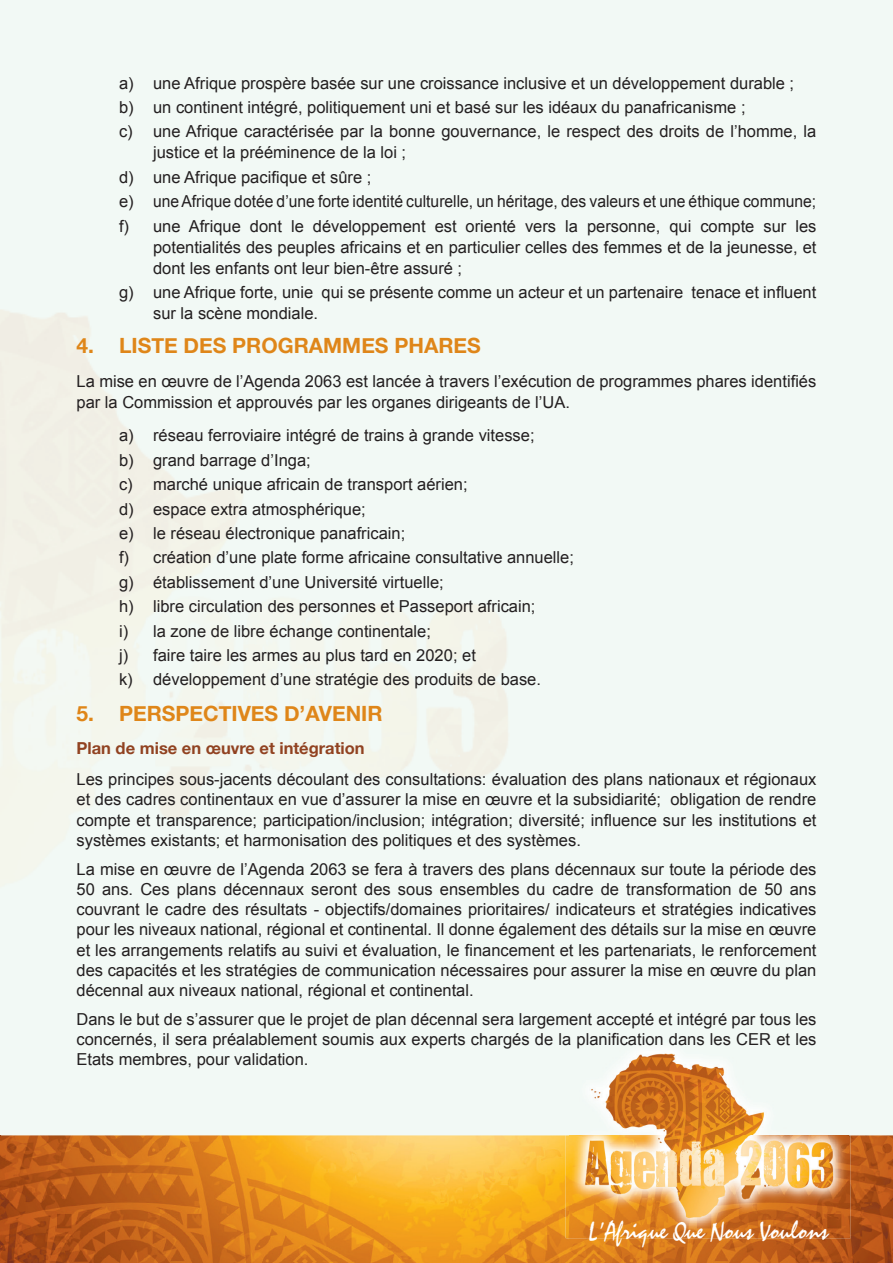
<style>
.page{position:relative;width:893px;height:1263px;background:#f2f9f5}
.page>*{position:absolute;margin:0;border:0;box-sizing:border-box;transform-origin:0 0}
.t1{font:26.4px "Staccato 222 BT";color:#fff;scale:.93 1}
.t2{font:700 21px "Helvetica Neue";color:#df8619}
.t3{font:16.5px/24.5px "Arial";color:#231f20}
.t4{font:700 16.5px "Helvetica Neue";color:#914221}
</style>
<div class="page">
<img style="left:0;top:1135px;width:893px;height:128px">
<img style="left:566px;top:1135px;width:285px;height:103px">
<img style="left:570px;top:1052px;width:279px;height:181px">
<p class="t3" style="left:119px;top:71px;width:699px">a) une Afrique prospère basée sur une croissance inclusive et un développement durable ;<br>b) un continent intégré, politiquement uni et basé sur les idéaux du panafricanisme ;<br>c) une Afrique caractérisée par la bonne gouvernance, le respect des droits de l’homme, la</p>
<p class="t3" style="left:119px;top:140px;width:699px;text-indent:34px">justice et la prééminence de la loi ;<br>d) une Afrique pacifique et sûre ;<br>e) une Afrique dotée d’une forte identité culturelle, un héritage, des valeurs et une éthique commune; f) une Afrique dont le développement est orienté vers la personne, qui compte sur les</p>
<p class="t3" style="left:153px;top:236px;width:665px;line-height:21px">potentialités des peuples africains et en particulier celles des femmes et de la jeunesse, et dont les enfants ont leur bien-être assuré ;</p>
<p class="t3" style="left:153px;top:282px;width:665px;line-height:21px;text-indent:-34px">g) une Afrique forte, unie qui se présente comme un acteur et un partenaire tenace et influent sur la scène mondiale.</p>
<p class="t2" style="left:77px;top:332px;width:406px">4. LISTE DES PROGRAMMES PHARES</p>
<p class="t3" style="left:77px;top:370px;width:741px;line-height:21px">La mise en œuvre de l’Agenda 2063 est lancée à travers l’exécution de programmes phares identifiés par la Commission et approuvés par les organes dirigeants de l’UA.</p>
<p class="t3" style="left:119px;top:423px;width:456px">a) réseau ferroviaire intégré de trains à grande vitesse;<br>b) grand barrage d’Inga;<br>c) marché unique africain de transport aérien;<br>d) espace extra atmosphérique;<br>e) le réseau électronique panafricain;<br>f) création d’une plate forme africaine consultative annuelle; g) établissement d’une Université virtuelle;<br>h) libre circulation des personnes et Passeport africain;<br>i) la zone de libre échange continentale;<br>j) faire taire les armes au plus tard en 2020; et<br>k) développement d’une stratégie des produits de base.</p>
<p class="t2" style="left:77px;top:701px;width:308px">5. PERSPECTIVES D’AVENIR</p>
<p class="t4" style="left:77px;top:738px;width:290px">Plan de mise en œuvre et intégration</p>
<p class="t3" style="left:77px;top:769px;width:741px;line-height:20.2px;text-align:justify">Les principes sous-jacents découlant des consultations: évaluation des plans nationaux et régionaux et des cadres continentaux en vue d’assurer la mise en œuvre et la subsidiarité; obligation de rendre compte et transparence; participation/inclusion; intégration; diversité; influence sur les institutions et systèmes existants; et harmonisation des politiques et des systèmes.</p>
<p class="t3" style="left:77px;top:859px;width:741px;line-height:20.2px;text-align:justify">La mise en œuvre de l’Agenda 2063 se fera à travers des plans décennaux sur toute la période des 50 ans. Ces plans décennaux seront des sous ensembles du cadre de transformation de 50 ans couvrant le cadre des résultats - objectifs/domaines prioritaires/ indicateurs et stratégies indicatives pour les niveaux national, régional et continental. Il donne également des détails sur la mise en œuvre et les arrangements relatifs au suivi et évaluation, le financement et les partenariats, le renforcement des capacités et les stratégies de communication nécessaires pour assurer la mise en œuvre du plan décennal aux niveaux national, régional et continental.</p>
<p class="t3" style="left:77px;top:1009px;width:741px;line-height:20.2px;text-align:justify">Dans le but de s’assurer que le projet de plan décennal sera largement accepté et intégré par tous les concernés, il sera préalablement soumis aux experts chargés de la planification dans les CER et les Etats membres, pour validation.</p>
<h1 class="t1" style="left:588px;top:1216px;width:260px">L’Afrique Que Nous Voulons</h1>
</div>
